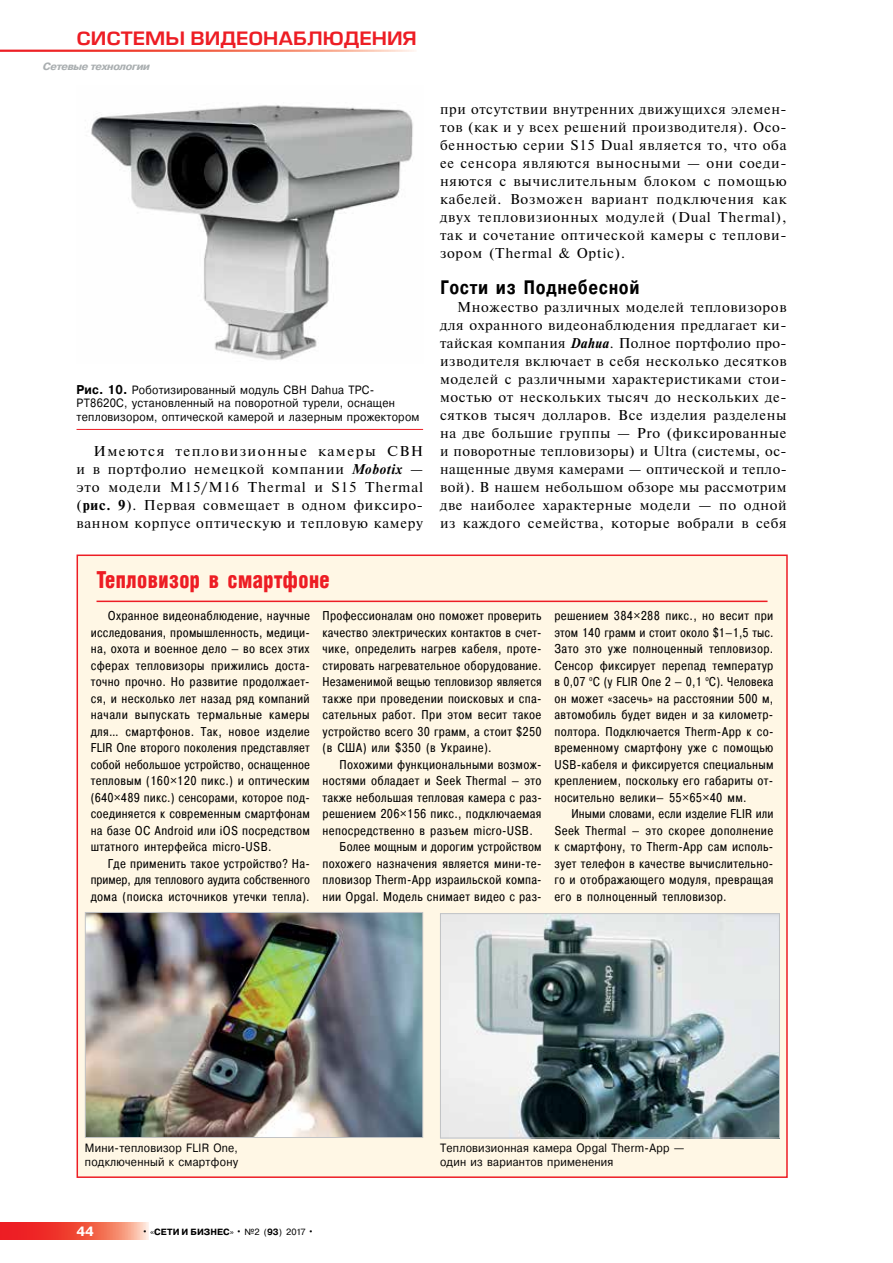
<style>
.page{position:relative;width:893px;height:1263px;background:#fff}
.page>*{position:absolute;margin:0;border:0;box-sizing:border-box;transform-origin:0 0}
.t1{font:300 condensed 22.5px "AG Letterica";letter-spacing:.025em;color:#ed1d24;scale:.9 1}
.t2{font:700 19.5px "Pragmatica Cond";letter-spacing:.035em;color:#000;scale:.95 1}
.t3{font:18px "Europe Demi";color:#ed1d24;scale:1.1 1}
.t4{font:14.25px/18px "Newton C";letter-spacing:.05em;color:#000;text-align:justify}
.t5{font:14.25px/18px "Newton C";letter-spacing:.05em;color:#000;text-align:justify;scale:1.05 1}
.t6{font:700 13.5px "Pragmatica";color:#fff}
.t7{font:12.75px/16.5px "Pragmatica Cond";letter-spacing:.025em;color:#000;text-align:justify}
.t8{font:12px/13.5px "Pragmatica";letter-spacing:.025em;color:#000;scale:.9 1}
.t9{font:italic 700 10.5px "Pragmatica Cond";letter-spacing:-.04em;color:#aaafb1;scale:1.23 1}
.t10{font:700 9px "Pragmatica";color:#000}
.s1{font-weight:700;font-size:12.75px}
.s2{font-weight:700;font-style:italic;font-size:14.1px}
.s3{font-weight:700}
.s4{font-weight:400;font-size:10.5px}
.s5{font-weight:400}
</style>
<div class="page">
<svg style="left:0;top:1222px;width:149px;height:17px;background:#f1594c"></svg>
<div style="left:77px;top:555px;width:710px;height:622px;background:#fff7e5"></div>
<hr style="left:97px;top:601px;width:670px;height:1px;background:#ed1d24">
<img style="left:87px;top:914px;width:334px;height:222px">
<div style="left:85px;top:912px;width:338px;height:226px;border:1px solid #c1c3c5"></div>
<img style="left:442px;top:915px;width:336px;height:221px">
<div style="left:440px;top:913px;width:340px;height:225px;border:1px solid #c1c3c5"></div>
<img style="left:91px;top:105px;width:322px;height:255px">
<hr style="left:77px;top:429px;width:346px;height:1px;background:#ed1d24">
<h3 class="t3" style="left:77px;top:27px;width:311px">Системы видеонаблюдения</h3>
<p class="t9" style="left:43px;top:60px;width:89px">Cетевые технологии</p>
<p class="t8" style="left:77px;top:383px;width:383px"><span class="s1">Рис. 10.</span> Роботизированный модуль СВН Dahua TPC-<br>PT8620C, установленный на поворотной турели, оснащен тепловизором, оптической камерой и лазерным прожектором</p>
<p class="t5" style="left:77px;top:442px;width:332px;text-indent:17px">Имеются тепловизионные камеры СВН и в портфолио немецкой компании <span class="s2">Mobotix</span> — это модели M15/M16 Thermal и S15 Thermal (<span class="s3">рис. 9</span>). Первая совмещает в одном фиксиро&shy;ванном корпусе оптическую и тепловую камеру</p>
<h1 class="t1" style="left:97px;top:566px;width:261px">Тепловизор в смартфоне</h1>
<p class="t4" style="left:440px;top:100px;width:348px">при отсутствии внутренних движущихся элемен&shy;тов (как и у всех решений производителя). Осо&shy;бенностью серии S15 Dual является то, что оба ее сенсора являются выносными — они соеди&shy;няются с вычислительным блоком с помощью кабелей. Возможен вариант подключения как двух тепловизионных модулей (Dual Thermal), так и сочетание оптической камеры с теплови&shy;зором (Thermal &amp; Optic).</p>
<h2 class="t2" style="left:440px;top:275px;width:211px">Гости из Поднебесной</h2>
<p class="t4" style="left:440px;top:298px;width:348px;text-indent:17px">Множество различных моделей тепловизоров для охранного видеонаблюдения предлагает ки&shy;тайская компания <span class="s2">Dahua</span>. Полное портфолио про&shy;изводителя включает в себя несколько десятков моделей с различными характеристиками стои&shy;мостью от нескольких тысяч до нескольких де&shy;сятков тысяч долларов. Все изделия разделены на две большие группы — Pro (фиксированные и поворотные тепловизоры) и Ultra (системы, ос&shy;нащенные двумя камерами — оптической и тепло&shy;вой). В нашем небольшом обзоре мы рассмотрим две наиболее характерные модели — по одной из каждого семейства, которые вобрали в себя</p>
<p class="t7" style="left:91px;top:607px;width:221px;text-indent:17px">Охранное видеонаблюдение, научные исследования, промышленность, медици&shy;на, охота и военное дело — во всех этих сферах тепловизоры прижились доста&shy;точно прочно. Но развитие продолжает&shy;ся, и несколько лет назад ряд компаний начали выпускать термальные камеры для… смартфонов. Так, новое изделие FLIR One второго поколения представляет собой небольшое устройство, оснащенное тепловым (160×120 пикс.) и оптическим (640×489 пикс.) сенсорами, которое под&shy;соединяется к современным смартфонам на базе ОС Android или iOS посредством штатного интерфейса micro-USB.</p>
<p class="t7" style="left:91px;top:855px;width:221px;text-indent:17px">Где применить такое устройство? На&shy;пример, для теплового аудита собственного дома (поиска источников утечки тепла).</p>
<p class="t7" style="left:323px;top:607px;width:221px">Профессионалам оно поможет проверить качество электрических контактов в счет&shy;чике, определить нагрев кабеля, проте&shy;стировать нагревательное оборудование.<br>Незаменимой вещью тепловизор является также при проведении поисковых и спа&shy;сательных работ. При этом весит такое устройство всего 30 грамм, а стоит $250 (в США) или $350 (в Украине).</p>
<p class="t7" style="left:340px;top:756px;width:204px">Похожими функциональными возмож-</p>
<p class="t7" style="left:323px;top:772px;width:221px">ностями обладает и Seek Thermal — это</p>
<p class="t7" style="left:323px;top:789px;width:221px">также небольшая тепловая камера с раз-</p>
<p class="t7" style="left:323px;top:805px;width:220px">решением 206×156 пикс., подключаемая</p>
<p class="t7" style="left:323px;top:822px;width:212px">непосредственно в разъем micro-USB.</p>
<p class="t7" style="left:340px;top:838px;width:204px">Более мощным и дорогим устройством</p>
<p class="t7" style="left:323px;top:855px;width:220px">похожего назначения является мини-те-</p>
<p class="t7" style="left:323px;top:871px;width:221px">пловизор Therm-App израильской компа-</p>
<p class="t7" style="left:323px;top:888px;width:221px">нии Opgal. Модель снимает видео с раз-</p>
<p class="t7" style="left:554px;top:607px;width:221px">решением 384×288 пикс., но весит при этом 140 грамм и стоит около $1–1,5 тыс.<br>Зато это уже полноценный тепловизор.<br>Сенсор фиксирует перепад температур в 0,07 <sup>о</sup>С (у FLIR One 2 — 0,1 <sup>о</sup>С). Человека он может «засечь» на расстоянии 500 м, автомобиль будет виден и за километр&shy;полтора. Подключается Therm-App к со&shy;временному смартфону уже с помощью USB-кабеля и фиксируется специальным креплением, поскольку его габариты от&shy;носительно велики— 55×65×40 мм.</p>
<p class="t7" style="left:554px;top:805px;width:221px;text-indent:17px">Иными словами, если изделие FLIR или Seek Thermal — это скорее дополнение к смартфону, то Therm-App сам исполь&shy;зует телефон в качестве вычислительно&shy;го и отображающего модуля, превращая его в полноценный тепловизор.</p>
<p class="t8" style="left:85px;top:1141px;width:172px">Мини-тепловизор FLIR One, подключенный к смартфону</p>
<p class="t8" style="left:440px;top:1141px;width:273px">Тепловизионная камера Opgal Therm-App — один из вариантов применения</p>
<p class="t6" style="left:77px;top:1222px;width:19px">44</p>
<p class="t10" style="left:142px;top:1226px;width:174px"><span class="s4">•</span> <span class="s5">«</span>СЕТИ И БИЗНЕС<span class="s5">»</span> <span class="s4">•</span> <span class="s5">№2 (</span>93<span class="s5">) 2017</span> <span class="s4">•</span></p>
</div>
